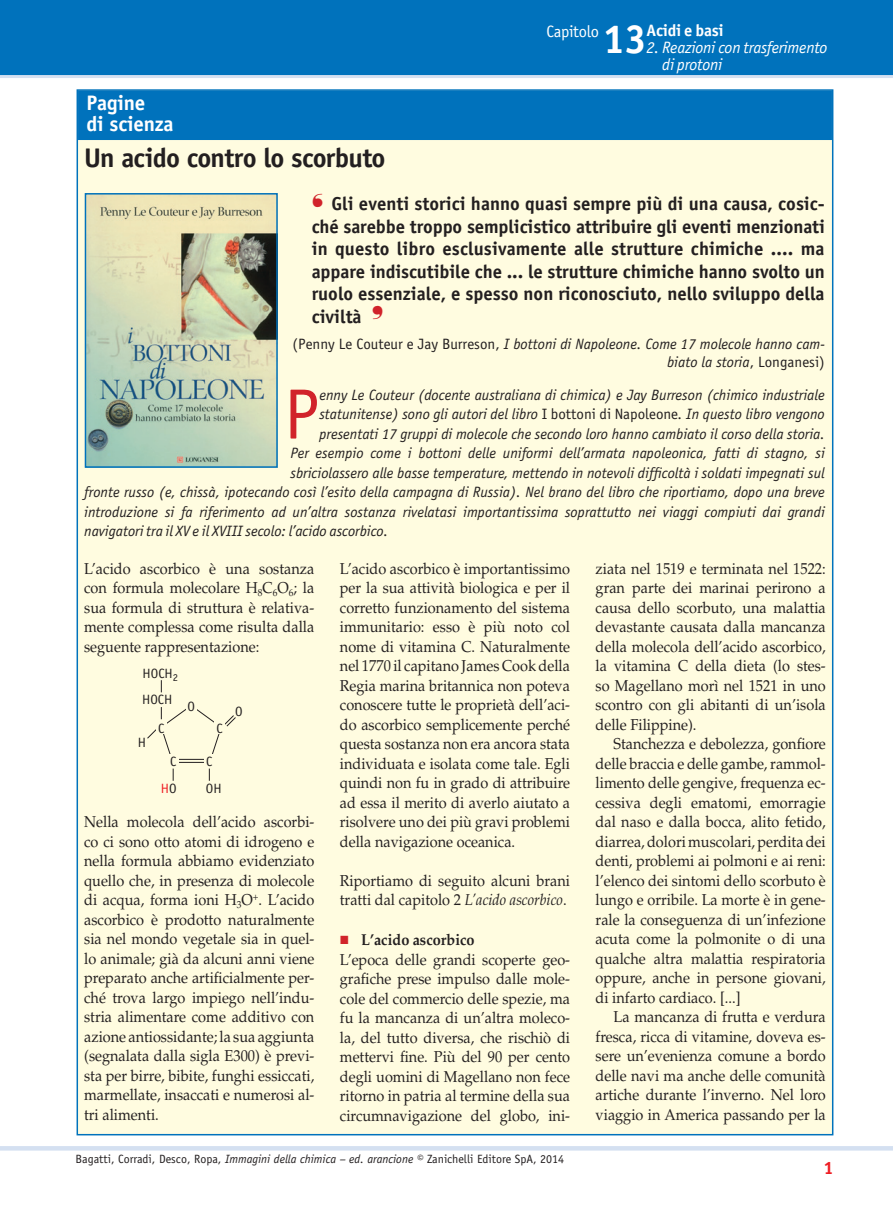
<style>
.page{position:relative;width:893px;height:1212px;background:#fff}
.page>*{position:absolute;margin:0;border:0;box-sizing:border-box;transform-origin:0 0}
.t1{font:71.4px "Officina Sans Std";color:#d1232a}
.t2{font:700 40.65px "Officina Sans Std";color:#fff}
.t3{font:700 27px "Officina Sans Std";letter-spacing:-.03em;color:#231f20}
.t4{font:700 21px/21px "Officina Sans Std";letter-spacing:-.01em;color:#fff}
.t5{font:700 18.75px/22.5px "Officina Sans Std";color:#231f20;text-align:justify}
.t6{font:700 18px "Officina Sans Std";color:#ee1d23}
.t7{font:italic 16.5px/16.8px "Officina Sans Std";letter-spacing:-.015em;color:#fff}
.t8{font:700 16.5px "Officina Sans Std";letter-spacing:-.015em;color:#fff}
.t9{font:16.5px "Officina Sans Std";letter-spacing:-.02em;color:#fff}
.t10{font:15.75px/19.5px "Palatino LT Std";color:#231f20;text-align:justify;scale:.92 1}
.t11{font:italic 15px/18px "Officina Sans Std";color:#231f20;text-align:right}
.t12{font:13.5px/26.2px "Officina Sans Std";color:#231f20}
.t13{font:13.5px "Officina Sans Std";color:#ee1d23}
.t14{font:12px "Officina Sans Std";color:#231f20}
.s1{color:#d1232a}
.s2{font-style:normal}
.s3{color:#231f20}
.s4{font-style:italic}
.s5{font-weight:700}
</style>
<div class="page">
<div style="left:0;top:0;width:893px;height:76px;background:#0072bc"></div>
<hr style="left:0;top:75px;width:893px;height:3px;background:#d4e0f1">
<hr style="left:0;top:1146px;width:893px;height:4px;background:#d4e0f1">
<div style="left:77px;top:90px;width:756px;height:1045px;background:#fffce0"></div>
<div style="left:78px;top:91px;width:754px;height:49px;background:#0072bc"></div>
<svg style="left:147px;top:680px;width:89px;height:101px"></svg>
<img style="left:88px;top:196px;width:187px;height:269px">
<div style="left:85px;top:193px;width:193px;height:275px;border:2px solid #0072bc"></div>
<h3 class="t4" style="left:87px;top:92px;width:89px">Pagine<br>di scienza</h3>
<h2 class="t2" style="left:602px;top:14px;width:46px">13</h2>
<p class="t8" style="left:646px;top:20px;width:79px">Acidi e basi</p>
<p class="t9" style="left:546px;top:22px;width:54px">Capitolo</p>
<p class="t7" style="left:662px;top:39px;width:167px;text-indent:-16px">2. Reazioni con trasferimento di protoni</p>
<h3 class="t3" style="left:84px;top:141px;width:303px">Un acido contro lo scorbuto</h3>
<p class="t5" style="left:312px;top:192px;width:515px"><span class="s1">❛</span> Gli eventi storici hanno quasi sempre più di una causa, cosic&shy;ché sarebbe troppo semplicistico attribuire gli eventi menzionati in questo libro esclusivamente alle strutture chimiche .... ma appare indiscutibile che ... le strutture chimiche hanno svolto un ruolo essenziale, e spesso non riconosciuto, nello sviluppo della civiltà <span class="s1">❜</span></p>
<p class="t11" style="left:293px;top:335px;width:534px"><span class="s2">(Penny Le Couteur e Jay Burreson,</span> I bottoni di Napoleone. Come 17 molecole hanno cam&shy;biato la storia<span class="s2">, Longanesi)</span></p>
<h1 class="t1" style="left:284px;top:373px;width:37px">P</h1>
<p class="t11" style="left:319px;top:385px;width:507px">enny Le Couteur (docente australiana di chimica) e Jay Burreson (chimico industriale</p>
<p class="t11" style="left:319px;top:405px;width:507px">statunitense) sono gli autori del libro <span class="s2">I bottoni di Napoleone</span>. In questo libro vengono</p>
<p class="t11" style="left:319px;top:424px;width:507px">presentati 17 gruppi di molecole che secondo loro hanno cambiato il corso della storia.</p>
<p class="t11" style="left:290px;top:444px;width:536px">Per esempio come i bottoni delle uniformi dell’armata napoleonica, fatti di stagno, si</p>
<p class="t11" style="left:290px;top:463px;width:536px">sbriciolassero alle basse temperature, mettendo in notevoli difficoltà i soldati impegnati sul</p>
<p class="t11" style="left:84px;top:483px;width:742px">fronte russo (e, chissà, ipotecando così l’esito della campagna di Russia). Nel brano del libro che riportiamo, dopo una breve</p>
<p class="t11" style="left:84px;top:502px;width:742px">introduzione si fa riferimento ad un’altra sostanza rivelatasi importantissima soprattutto nei viaggi compiuti dai grandi</p>
<p class="t11" style="left:84px;top:522px;width:306px">navigatori tra il XV e il XVIII secolo: l’acido ascorbico.</p>
<p class="t10" style="left:84px;top:559px;width:252px">L’acido ascorbico è una sostanza con formula molecolare H<sub>8</sub>C<sub>6</sub>O<sub>6</sub>; la sua formula di struttura è relativa&shy;mente complessa come risulta dalla seguente rappresentazione:</p>
<p class="t12" style="left:142px;top:660px;width:37px">HOCH<sub>2<br></sub>HOCH</p>
<p class="t12" style="left:187px;top:693px;width:9px">O</p>
<p class="t12" style="left:158px;top:715px;width:8px">C</p>
<p class="t12" style="left:217px;top:715px;width:8px">C</p>
<p class="t12" style="left:235px;top:698px;width:9px">O</p>
<p class="t12" style="left:138px;top:730px;width:10px">H</p>
<p class="t12" style="left:170px;top:748px;width:8px">C</p>
<p class="t12" style="left:206px;top:748px;width:8px">C</p>
<p class="t13" style="left:161px;top:780px;width:17px">H<span class="s3">O</span></p>
<p class="t12" style="left:206px;top:775px;width:17px">OH</p>
<p class="t10" style="left:84px;top:812px;width:252px">Nella molecola dell’acido ascorbi&shy;co ci sono otto atomi di idrogeno e nella formula abbiamo evidenziato quello che, in presenza di molecole di acqua, forma ioni H<sub>3</sub>O<sup>+</sup>. L’acido ascorbico è prodotto naturalmente sia nel mondo vegetale sia in quel&shy;lo animale; già da alcuni anni viene preparato anche artificialmente per&shy;ché trova largo impiego nell’indu&shy;stria alimentare come additivo con azione antiossidante; la sua aggiunta (segnalata dalla sigla E300) è previ&shy;sta per birre, bibite, funghi essiccati, marmellate, insaccati e numerosi al&shy;tri alimenti.</p>
<p class="t10" style="left:340px;top:559px;width:252px">L’acido ascorbico è importantissimo per la sua attività biologica e per il corretto funzionamento del sistema immunitario: esso è più noto col nome di vitamina C. Naturalmente nel 1770 il capitano James Cook della Regia marina britannica non poteva conoscere tutte le proprietà dell’aci&shy;do ascorbico semplicemente perché questa sostanza non era ancora stata individuata e isolata come tale. Egli quindi non fu in grado di attribuire ad essa il merito di averlo aiutato a risolvere uno dei più gravi problemi della navigazione oceanica.</p>
<p class="t10" style="left:340px;top:871px;width:252px">Riportiamo di seguito alcuni brani tratti dal capitolo 2 <span class="s4">L’acido ascorbico</span>.</p>
<p class="t10" style="left:340px;top:930px;width:252px;text-align:left"><span class="s1">◼</span> <span class="s5">L’acido ascorbico<br></span>L’epoca delle grandi scoperte geo&shy;grafiche prese impulso dalle mole&shy;cole del commercio delle spezie, ma fu la mancanza di un’altra moleco&shy;la, del tutto diversa, che rischiò di mettervi fine. Più del 90 per cento degli uomini di Magellano non fece ritorno in patria al termine della sua circumnavigazione del globo, ini-</p>
<p class="t14" style="left:75px;top:1152px;width:490px">Bagatti, Corradi, Desco, Ropa, <span class="s4">Immagini della chimica – ed. arancione ©</span> Zanichelli Editore SpA, 2014</p>
<p class="t10" style="left:596px;top:559px;width:252px">ziata nel 1519 e terminata nel 1522: gran parte dei marinai perirono a causa dello scorbuto, una malattia devastante causata dalla mancanza della molecola dell’acido ascorbico, la vitamina C della dieta (lo stes&shy;so Magellano morì nel 1521 in uno scontro con gli abitanti di un’isola delle Filippine).</p>
<p class="t10" style="left:596px;top:734px;width:252px;text-indent:18px">Stanchezza e debolezza, gonfiore delle braccia e delle gambe, rammol&shy;limento delle gengive, frequenza ec&shy;cessiva degli ematomi, emorragie dal naso e dalla bocca, alito fetido, diarrea, dolori muscolari, perdita dei denti, problemi ai polmoni e ai reni: l’elenco dei sintomi dello scorbuto è lungo e orribile. La morte è in gene&shy;rale la conseguenza di un’infezione acuta come la polmonite o di una qualche altra malattia respiratoria oppure, anche in persone giovani, di infarto cardiaco. [...]</p>
<p class="t10" style="left:596px;top:1007px;width:252px;text-indent:18px">La mancanza di frutta e verdura fresca, ricca di vitamine, doveva es&shy;sere un’evenienza comune a bordo delle navi ma anche delle comunità artiche durante l’inverno. Nel loro viaggio in America passando per la</p>
<p class="t6" style="left:823px;top:1156px;width:12px">1</p>
</div>
